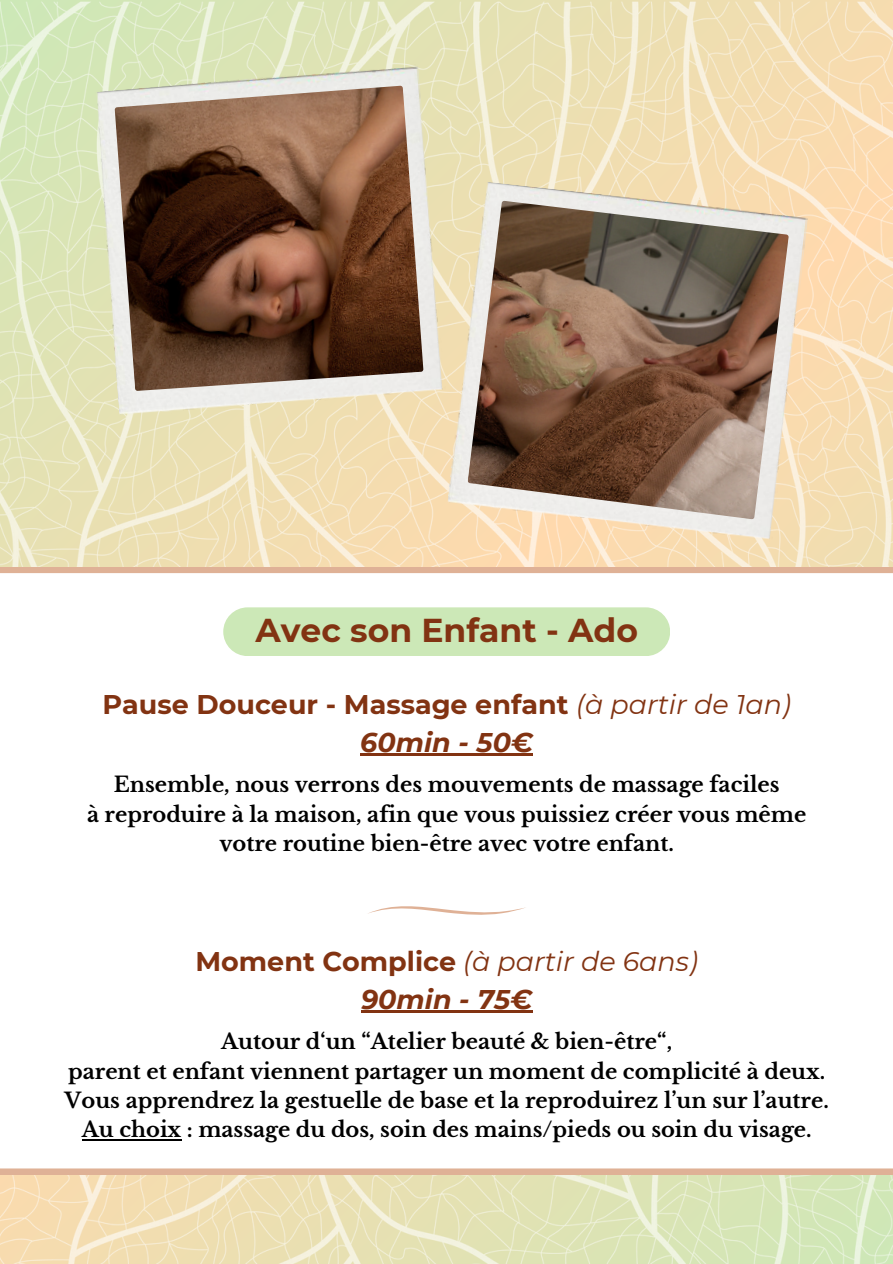
<style>
.page{position:relative;width:893px;height:1264px;background:#fff}
.page>*{position:absolute;margin:0;border:0;box-sizing:border-box;transform-origin:0 0}
.t1{font:700 33px "Montserrat";color:#823312}
.t2{font:700 27px/37.5px "Montserrat";color:#823312;text-align:center}
.t3{font:italic 27px/37.5px "Montserrat";color:#823312;text-align:center}
.t4{font:700 21px/29.4px "Libre Baskerville";color:#000;text-align:center}
.s1{font-weight:400;font-style:italic}
.s2{font-style:italic}
.s3{font-weight:700;font-style:normal}
.s4{font-weight:700}
</style>
<div class="page">
<img style="left:0;top:0;width:892px;height:1263px">
<svg style="left:0;top:567px;width:892px;height:607px"></svg>
<hr style="left:360px;top:753px;width:173px;height:3px;background:#823312">
<hr style="left:361px;top:1010px;width:171px;height:2px;background:#823312">
<hr style="left:82px;top:1138px;width:99px;height:2px;background:#000">
<div style="left:223px;top:607px;width:447px;height:49px;background:#cce8b7;border-radius:24px"></div>
<img style="left:91px;top:64px;width:355px;height:355px">
<img style="left:115px;top:86px;width:308px;height:305px">
<img style="left:446px;top:181px;width:361px;height:361px">
<img style="left:467px;top:201px;width:321px;height:318px">
<svg style="left:367px;top:902px;width:159px;height:13px"></svg>
<h1 class="t1" style="left:255px;top:607px;width:384px">Avec son Enfant - Ado</h1>
<p class="t2" style="left:102px;top:684px;width:690px">Pause Douceur - Massage enfant <span class="s1">(à partir de 1an)<br></span><span class="s2">60min - 50€</span></p>
<p class="t4" style="left:87px;top:770px;width:721px">Ensemble, nous verrons des mouvements de massage faciles<br>à reproduire à la maison, afin que vous puissiez créer vous même votre routine bien-être avec votre enfant.</p>
<p class="t3" style="left:195px;top:941px;width:504px"><span class="s3">Moment Complice</span> (à partir de 6ans)<br><span class="s4">90min - 75€</span></p>
<p class="t4" style="left:65px;top:1027px;width:765px">Autour d‘un “Atelier beauté &amp; bien-être“,<br>parent et enfant viennent partager un moment de complicité à deux.<br>Vous apprendrez la gestuelle de base et la reproduirez l’un sur l’autre.<br>Au choix : massage du dos, soin des mains/pieds ou soin du visage.</p>
</div>
